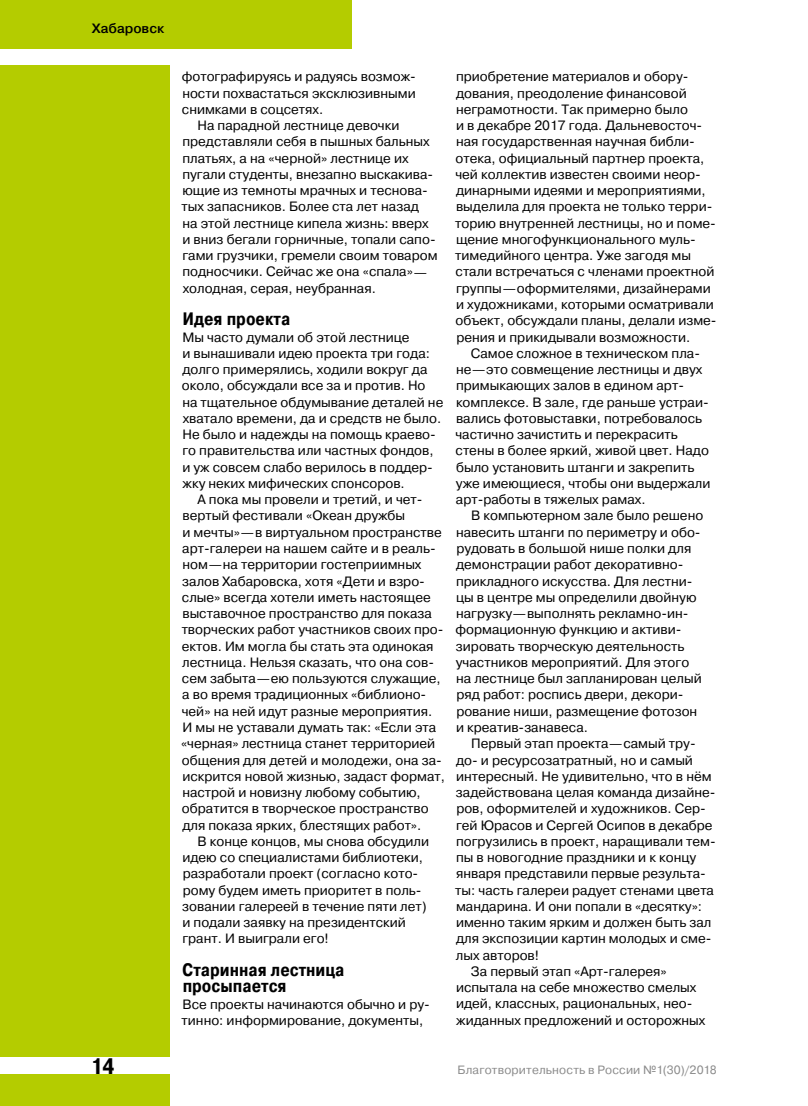
<style>
.page{position:relative;width:808px;height:1106px;background:#fff}
.page>*{position:absolute;margin:0;border:0;box-sizing:border-box;transform-origin:0 0}
.t1{font:700 22.5px "Pragmatica Cond";color:#000}
.t2{font:700 18px/16.2px "Pragmatica Cond";color:#000}
.t3{font:13.5px/16.2px "Pragmatica";color:#000}
.t4{font:500 13.5px "Pragmatica";color:#000}
.t5{font:12px "Pragmatica";letter-spacing:.015em;color:#8b8b8b}
</style>
<div class="page">
<div style="left:0;top:0;width:352px;height:49px;background:#b4cc00"></div>
<div style="left:0;top:65px;width:169px;height:1041px;background:#b4cc00"></div>
<div style="left:0;top:1057px;width:182px;height:16px;background:#fff"></div>
<p class="t4" style="left:92px;top:19px;width:74px">Хабаровск</p>
<h1 class="t1" style="left:91px;top:1052px;width:25px">14</h1>
<p class="t3" style="left:182px;top:69px;width:236px;text-align:justify">фотографируясь и радуясь возмож&shy;ности похвастаться эксклюзивными снимками в соцсетях.</p>
<p class="t3" style="left:182px;top:118px;width:257px;text-indent:16px">На парадной лестнице девочки представляли себя в пышных бальных платьях, а на «черной» лестнице их пугали студенты, внезапно выскакива&shy;ющие из темноты мрачных и теснова&shy;тых запасников. Более ста лет назад<br>на этой лестнице кипела жизнь: вверх и вниз бегали горничные, топали сапо&shy;гами грузчики, гремели своим товаром подносчики. Сейчас же она «спала»— холодная, серая, неубранная.</p>
<h2 class="t2" style="left:182px;top:312px;width:109px">Идея проекта</h2>
<p class="t3" style="left:182px;top:329px;width:229px">Мы часто думали об этой лестнице</p>
<p class="t3" style="left:182px;top:345px;width:249px">и вынашивали идею проекта три года:</p>
<p class="t3" style="left:182px;top:362px;width:247px">долго примерялись, ходили вокруг да</p>
<p class="t3" style="left:182px;top:378px;width:245px">около, обсуждали все за и против. Но</p>
<p class="t3" style="left:182px;top:394px;width:262px">на тщательное обдумывание деталей не</p>
<p class="t3" style="left:183px;top:410px;width:260px">хватало времени, да и средств не было.</p>
<p class="t3" style="left:182px;top:427px;width:255px">Не было и надежды на помощь краево-</p>
<p class="t3" style="left:182px;top:443px;width:253px">го правительства или частных фондов,</p>
<p class="t3" style="left:182px;top:459px;width:252px">и уж совсем слабо верилось в поддер-</p>
<p class="t3" style="left:183px;top:475px;width:224px">жку неких мифических спонсоров.</p>
<p class="t3" style="left:197px;top:492px;width:227px">А пока мы провели и третий, и чет-</p>
<p class="t3" style="left:182px;top:508px;width:224px">вертый фестивали «Океан дружбы</p>
<p class="t3" style="left:182px;top:524px;width:261px">и мечты»—в виртуальном пространстве</p>
<p class="t3" style="left:182px;top:540px;width:255px">арт-галереи на нашем сайте и в реаль-</p>
<p class="t3" style="left:182px;top:557px;width:241px">ном—на территории гостеприимных</p>
<p class="t3" style="left:182px;top:573px;width:244px">залов Хабаровска, хотя «Дети и взро-</p>
<p class="t3" style="left:182px;top:589px;width:250px">слые» всегда хотели иметь настоящее</p>
<p class="t3" style="left:182px;top:605px;width:251px">выставочное пространство для показа</p>
<p class="t3" style="left:182px;top:622px;width:263px">творческих работ участников своих про-</p>
<p class="t3" style="left:182px;top:638px;width:253px">ектов. Им могла бы стать эта одинокая</p>
<p class="t3" style="left:182px;top:654px;width:253px">лестница. Нельзя сказать, что она сов-</p>
<p class="t3" style="left:182px;top:670px;width:260px">сем забыта—ею пользуются служащие,</p>
<p class="t3" style="left:182px;top:687px;width:246px">а во время традиционных «библионо-</p>
<p class="t3" style="left:182px;top:703px;width:252px">чей» на ней идут разные мероприятия.</p>
<p class="t3" style="left:182px;top:719px;width:255px">И мы не уставали думать так: «Если эта</p>
<p class="t3" style="left:181px;top:735px;width:256px">«черная» лестница станет территорией</p>
<p class="t3" style="left:182px;top:752px;width:261px">общения для детей и молодежи, она за-</p>
<p class="t3" style="left:182px;top:768px;width:264px">искрится новой жизнью, задаст формат,</p>
<p class="t3" style="left:182px;top:784px;width:240px">настрой и новизну любому событию,</p>
<p class="t3" style="left:182px;top:800px;width:248px">обратится в творческое пространство</p>
<p class="t3" style="left:182px;top:817px;width:241px">для показа ярких, блестящих работ».</p>
<p class="t3" style="left:197px;top:833px;width:233px">В конце концов, мы снова обсудили</p>
<p class="t3" style="left:182px;top:849px;width:242px">идею со специалистами библиотеки,</p>
<p class="t3" style="left:183px;top:866px;width:237px">разработали проект (согласно кото-</p>
<p class="t3" style="left:183px;top:882px;width:240px">рому будем иметь приоритет в поль-</p>
<p class="t3" style="left:182px;top:898px;width:246px">зовании галереей в течение пяти лет)</p>
<p class="t3" style="left:182px;top:914px;width:225px">и подали заявку на президентский</p>
<p class="t3" style="left:182px;top:931px;width:148px">грант. И выиграли его!</p>
<h2 class="t2" style="left:182px;top:962px;width:164px">Старинная лестница просыпается</h2>
<p class="t3" style="left:182px;top:996px;width:250px">Все проекты начинаются обычно и ру&shy;тинно: информирование, документы,</p>
<p class="t3" style="left:455px;top:69px;width:263px">приобретение материалов и обору&shy;дования, преодоление финансовой неграмотности. Так примерно было<br>и в декабре 2017 года. Дальневосточ&shy;ная государственная научная библи&shy;отека, официальный партнер проекта, чей коллектив известен своими неор&shy;динарными идеями и мероприятиями, выделила для проекта не только терри&shy;торию внутренней лестницы, но и поме&shy;щение многофункционального муль&shy;тимедийного центра. Уже загодя мы стали встречаться с членами проектной группы—оформителями, дизайнерами и художниками, которыми осматривали объект, обсуждали планы, делали изме&shy;рения и прикидывали возможности.</p>
<p class="t3" style="left:455px;top:345px;width:256px;text-indent:15px">Самое сложное в техническом пла&shy;не—это совмещение лестницы и двух примыкающих залов в едином арт&shy;комплексе. В зале, где раньше устраи&shy;вались фотовыставки, потребовалось частично зачистить и перекрасить стены в более яркий, живой цвет. Надо было установить штанги и закрепить уже имеющиеся, чтобы они выдержали арт-работы в тяжелых рамах.</p>
<p class="t3" style="left:455px;top:508px;width:249px;text-indent:16px">В компьютерном зале было решено навесить штанги по периметру и обо&shy;рудовать в большой нише полки для демонстрации работ декоративно&shy;прикладного искусства. Для лестни&shy;цы в центре мы определили двойную нагрузку—выполнять рекламно-ин&shy;формационную функцию и активи&shy;зировать творческую деятельность участников мероприятий. Для этого на лестнице был запланирован целый ряд работ: роспись двери, декори&shy;рование ниши, размещение фотозон и креатив-занавеса.</p>
<p class="t3" style="left:471px;top:735px;width:226px">Первый этап проекта—самый тру-</p>
<p class="t3" style="left:456px;top:752px;width:238px">до- и ресурсозатратный, но и самый</p>
<p class="t3" style="left:456px;top:768px;width:257px">интересный. Не удивительно, что в нём</p>
<p class="t3" style="left:456px;top:784px;width:261px">задействована целая команда дизайне-</p>
<p class="t3" style="left:456px;top:801px;width:251px">ров, оформителей и художников. Сер-</p>
<p class="t3" style="left:456px;top:817px;width:258px">гей Юрасов и Сергей Осипов в декабре</p>
<p class="t3" style="left:456px;top:833px;width:261px">погрузились в проект, наращивали тем-</p>
<p class="t3" style="left:456px;top:849px;width:242px">пы в новогодние праздники и к концу</p>
<p class="t3" style="left:456px;top:866px;width:251px">января представили первые результа-</p>
<p class="t3" style="left:455px;top:882px;width:260px">ты: часть галереи радует стенами цвета</p>
<p class="t3" style="left:456px;top:898px;width:248px">мандарина. И они попали в «десятку»:</p>
<p class="t3" style="left:456px;top:914px;width:257px">именно таким ярким и должен быть зал</p>
<p class="t3" style="left:456px;top:931px;width:257px">для экспозиции картин молодых и сме-</p>
<p class="t3" style="left:456px;top:947px;width:85px">лых авторов!</p>
<p class="t3" style="left:471px;top:963px;width:197px">За первый этап «Арт-галерея»</p>
<p class="t3" style="left:456px;top:979px;width:242px">испытала на себе множество смелых</p>
<p class="t3" style="left:456px;top:996px;width:238px">идей, классных, рациональных, нео-</p>
<p class="t3" style="left:456px;top:1012px;width:251px">жиданных предложений и осторожных</p>
<p class="t5" style="left:457px;top:1062px;width:261px">Благотворительность в России №1(30)/2018</p>
</div>
